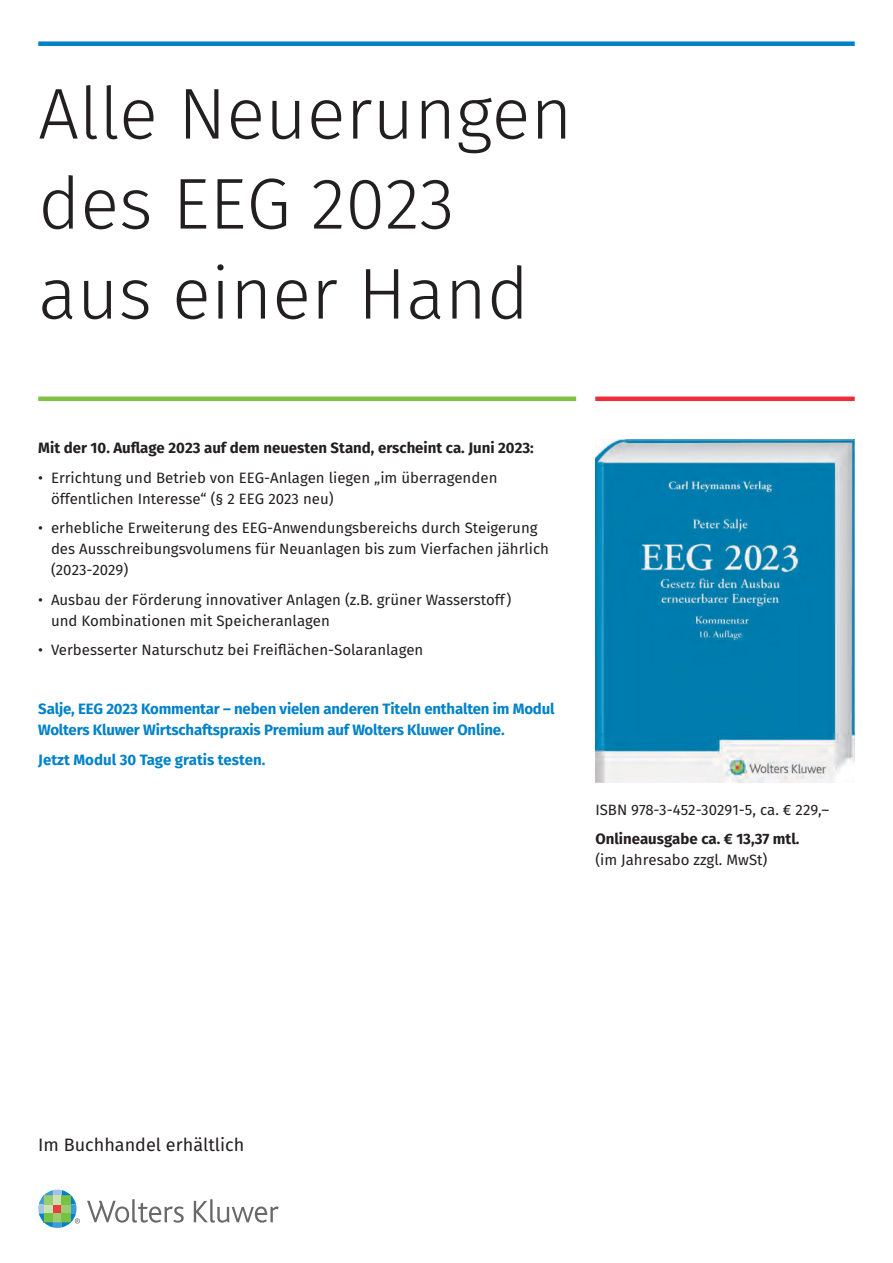
<style>
.page{position:relative;width:893px;height:1263px;background:#fff}
.page>*{position:absolute;margin:0;border:0;box-sizing:border-box;transform-origin:0 0}
.t1{font:300 72px/90px "Fira Sans";color:#231f20}
.t2{font:18px "Fira Sans";color:#231f20}
.t3{font:15px/21px "Fira Sans";color:#231f20}
.t4{font:700 15px/21px "Fira Sans";letter-spacing:-.01em;color:#0082c8}
.t5{font:700 15px "Fira Sans";color:#231f20}
</style>
<div class="page">
<div style="left:38px;top:396px;width:538px;height:5px;background:#7fc241"></div>
<div style="left:595px;top:396px;width:260px;height:5px;background:#ee2c3b"></div>
<div style="left:38px;top:41px;width:817px;height:5px;background:#0082c8"></div>
<img style="left:595px;top:439px;width:260px;height:344px">
<svg style="left:87px;top:1199px;width:97px;height:23px"></svg>
<svg style="left:194px;top:1199px;width:85px;height:23px"></svg>
<svg style="left:38px;top:1189px;width:42px;height:39px"></svg>
<h1 class="t1" style="left:38px;top:68px;width:536px">Alle Neuerungen des EEG 2023 aus einer Hand</h1>
<p class="t5" style="left:38px;top:435px;width:497px">Mit der 10. Auflage 2023 auf dem neuesten Stand, erscheint ca. Juni 2023:</p>
<p class="t3" style="left:51px;top:466px;width:448px;text-indent:-13px">• Errichtung und Betrieb von EEG-Anlagen liegen „im überragenden öffentlichen Interesse“ (§ 2 EEG 2023 neu)</p>
<p class="t3" style="left:51px;top:517px;width:499px;text-indent:-13px">• erhebliche Erweiterung des EEG-Anwendungsbereichs durch Steigerung des Ausschreibungsvolumens für Neuanlagen bis zum Vierfachen jährlich (2023-2029)</p>
<p class="t3" style="left:51px;top:588px;width:462px;text-indent:-13px">• Ausbau der Förderung innovativer Anlagen (z.B. grüner Wasserstoff) und Kombinationen mit Speicheranlagen</p>
<p class="t3" style="left:38px;top:639px;width:387px">• Verbesserter Naturschutz bei Freiflächen-Solaranlagen</p>
<p class="t4" style="left:38px;top:697px;width:518px">Salje, EEG 2023 Kommentar – neben vielen anderen Titeln enthalten im Modul<br>Wolters Kluwer Wirtschaftspraxis Premium auf Wolters Kluwer Online.</p>
<p class="t4" style="left:38px;top:748px;width:229px">Jetzt Modul 30 Tage gratis testen.</p>
<p class="t3" style="left:595px;top:798px;width:236px">ISBN 978-3-452-30291-5, ca. € 229,–</p>
<p class="t5" style="left:595px;top:826px;width:206px">Onlineausgabe ca. € 13,37 mtl.</p>
<p class="t3" style="left:595px;top:849px;width:174px">(im Jahresabo zzgl. MwSt)</p>
<p class="t2" style="left:38px;top:1131px;width:208px">Im Buchhandel erhältlich</p>
</div>
